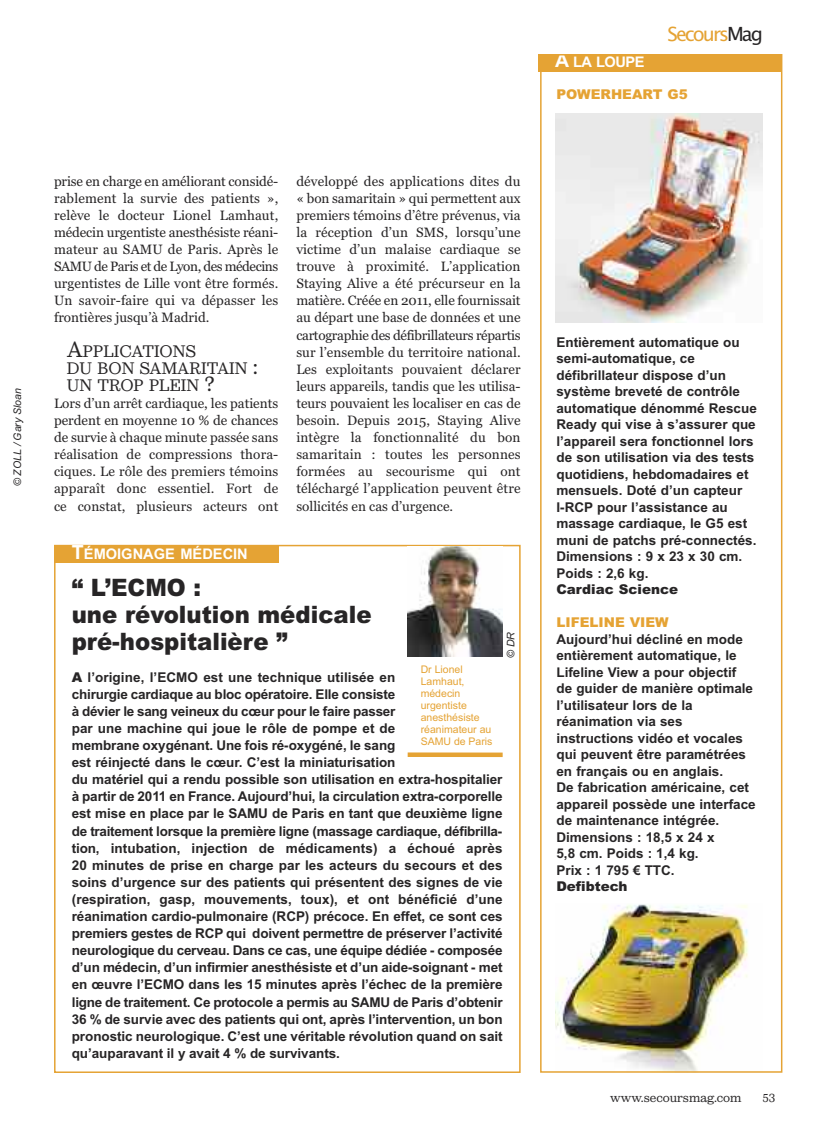
<style>
.page{position:relative;width:817px;height:1127px;background:#fff}
.page>*{position:absolute;margin:0;border:0;box-sizing:border-box;transform-origin:0 0}
.t1{font:900 24px/27px "Arial";color:#272526;scale:.95 1}
.t2{font:19.5px "Lucida Sans";letter-spacing:-.1em;color:#e5a334}
.t3{font:300 15.75px/17.1px "Sutro";color:#272526}
.t4{font:700 14.7px "Arial";color:#fff}
.t5{font:700 13.5px/16.5px "Arial";color:#272526}
.t6{font:13.5px/17.1px "Georgia";letter-spacing:.01em;color:#272526;text-align:justify}
.t7{font:900 13.5px "Arial";color:#e5a334}
.t8{font:900 13.5px "Arial";color:#272526}
.t9{font:300 12px "Sutro";color:#272526}
.t10{font:10.5px/12px "Arial";color:#e5a334}
.t11{font:italic 10.5px "Arial";color:#272526}
.s1{font-size:21px}
.s2{font-size:19.5px}
.s3{font-weight:900}
.s4{color:#272526}
</style>
<div class="page">
<div style="left:538px;top:54px;width:242px;height:17px;background:#e5a334"></div>
<div style="left:54px;top:545px;width:466px;height:528px;border:2px solid #e5a334"></div>
<img style="left:407px;top:546px;width:95px;height:110px">
<div style="left:54px;top:545px;width:224px;height:17px;background:#e5a334"></div>
<div style="left:407px;top:752px;width:95px;height:5px;background:#e5a334"></div>
<img style="left:555px;top:114px;width:207px;height:209px">
<img style="left:555px;top:904px;width:193px;height:166px">
<div style="left:540px;top:54px;width:242px;height:1019px;border:2px solid #e5a334"></div>
<p class="t11" style="left:11px;top:486px;width:100px;rotate:-90deg">© ZOLL /Gary Sloan</p>
<p class="t6" style="left:54px;top:172px;width:226px">prise en charge en améliorant considé&shy;rablement la survie des patients », relève le docteur Lionel Lamhaut, médecin urgentiste anesthésiste réani&shy;mateur au SAMU de Paris. Après le SAMU de Paris et de Lyon, des médecins urgentistes de Lille vont être formés.<br>Un savoir-faire qui va dépasser les frontières jusqu’à Madrid.</p>
<p class="t3" style="left:67px;top:344px;width:193px"><span class="s1">A</span>PPLICATIONS<br>DU BON SAMARITAIN <span class="s1">:<br></span>UN TROP PLEIN <span class="s1">?</span></p>
<p class="t6" style="left:54px;top:395px;width:226px">Lors d’un arrêt cardiaque, les patients perdent en moyenne 10 % de chances de survie à chaque minute passée sans réalisation de compressions thora&shy;ciques. Le rôle des premiers témoins apparaît donc essentiel. Fort de ce constat, plusieurs acteurs ont</p>
<p class="t6" style="left:296px;top:172px;width:226px">développé des applications dites du « bon samaritain » qui permettent aux premiers témoins d’être prévenus, via la réception d’un SMS, lorsqu’une victime d’un malaise cardiaque se trouve à proximité. L’application Staying Alive a été précurseur en la matière. Créée en 2011, elle fournissait au départ une base de données et une cartographie des défibrillateurs répartis sur l’ensemble du territoire national.<br>Les exploitants pouvaient déclarer leurs appareils, tandis que les utilisa&shy;teurs pouvaient les localiser en cas de besoin. Depuis 2015, Staying Alive intègre la fonctionnalité du bon samaritain : toutes les personnes formées au secourisme qui ont téléchargé l’application peuvent être sollicités en cas d’urgence.</p>
<p class="t4" style="left:72px;top:546px;width:177px"><span class="s2">T</span>émoignage méDeCin</p>
<h1 class="t1" style="left:72px;top:574px;width:317px">“ L’ECMO :<br>une révolution médicale pré-hospitalière ”</h1>
<p class="t11" style="left:504px;top:658px;width:27px;rotate:-90deg">©DR</p>
<p class="t10" style="left:420px;top:663px;width:73px">Dr Lionel<br>Lamhaut, médecin urgentiste anesthésiste réanimateur au sAMU de Paris</p>
<p class="t5" style="left:72px;top:668px;width:432px;line-height:17.1px"><span class="s3">A</span> l’origine, l’eCmo est une technique utilisée en<br>chirurgie cardiaque au bloc opératoire. elle consiste<br>à dévier le sang veineux du cœur pour le faire passer<br>par une machine qui joue le rôle de pompe et de<br>membrane oxygénant. Une fois ré-oxygéné, le sang<br>est réinjecté dans le cœur. C’est la miniaturisation<br>du matériel qui a rendu possible son utilisation en extra-hospitalier à partir de 2011 en France. aujourd’hui, la circulation extra-corporelle est mise en place par le SamU de Paris en tant que deuxième ligne de traitement lorsque la première ligne (massage cardiaque, défibrilla&shy;tion, intubation, injection de médicaments) a échoué après 20 minutes de prise en charge par les acteurs du secours et des soins d’urgence sur des patients qui présentent des signes de vie (respiration, gasp, mouvements, toux), et ont bénéficié d’une réanimation cardio-pulmonaire (rCP) précoce. en effet, ce sont ces premiers gestes de rCP qui doivent permettre de préserver l’activité neurologique du cerveau. Dans ce cas, une équipe dédiée - composée d’un médecin, d’un infirmier anesthésiste et d’un aide-soignant - met en œuvre l’eCmo dans les 15 minutes après l’échec de la première ligne de traitement. Ce protocole a permis au SamU de Paris d’obtenir 36 % de survie avec des patients qui ont, après l’intervention, un bon pronostic neurologique. C’est une véritable révolution quand on sait qu’auparavant il y avait 4 % de survivants.</p>
<p class="t4" style="left:555px;top:54px;width:91px"><span class="s2">a</span> La LoUPe</p>
<h2 class="t2" style="left:667px;top:23px;width:97px">Secours<span class="s4">Mag</span></h2>
<p class="t7" style="left:556px;top:87px;width:133px">POWERHEART G5</p>
<p class="t5" style="left:556px;top:334px;width:202px">entièrement automatique ou semi-automatique, ce défibrillateur dispose d’un système breveté de contrôle automatique dénommé rescue ready qui vise à s’assurer que l’appareil sera fonctionnel lors de son utilisation via des tests quotidiens, hebdomadaires et mensuels. Doté d’un capteur i-rCP pour l’assistance au massage cardiaque, le g5 est muni de patchs pré-connectés.<br>Dimensions : 9 x 23 x 30 cm.<br>Poids : 2,6 kg.</p>
<p class="t8" style="left:556px;top:582px;width:123px">Cardiac Science</p>
<p class="t7" style="left:556px;top:615px;width:114px">LIFELINE VIEW</p>
<p class="t5" style="left:556px;top:631px;width:201px">aujourd’hui décliné en mode entièrement automatique, le<br>Lifeline View a pour objectif<br>de guider de manière optimale l’utilisateur lors de la réanimation via ses instructions vidéo et vocales qui peuvent être paramétrées en français ou en anglais.<br>De fabrication américaine, cet appareil possède une interface de maintenance intégrée.<br>Dimensions : 18,5 x 24 x<br>5,8 cm. Poids : 1,4 kg.<br>Prix : 1 795 € TTC.</p>
<p class="t8" style="left:556px;top:879px;width:73px">Defibtech</p>
<p class="t9" style="left:610px;top:1093px;width:133px">www.secoursmag.com</p>
<p class="t9" style="left:762px;top:1093px;width:14px">53</p>
</div>
